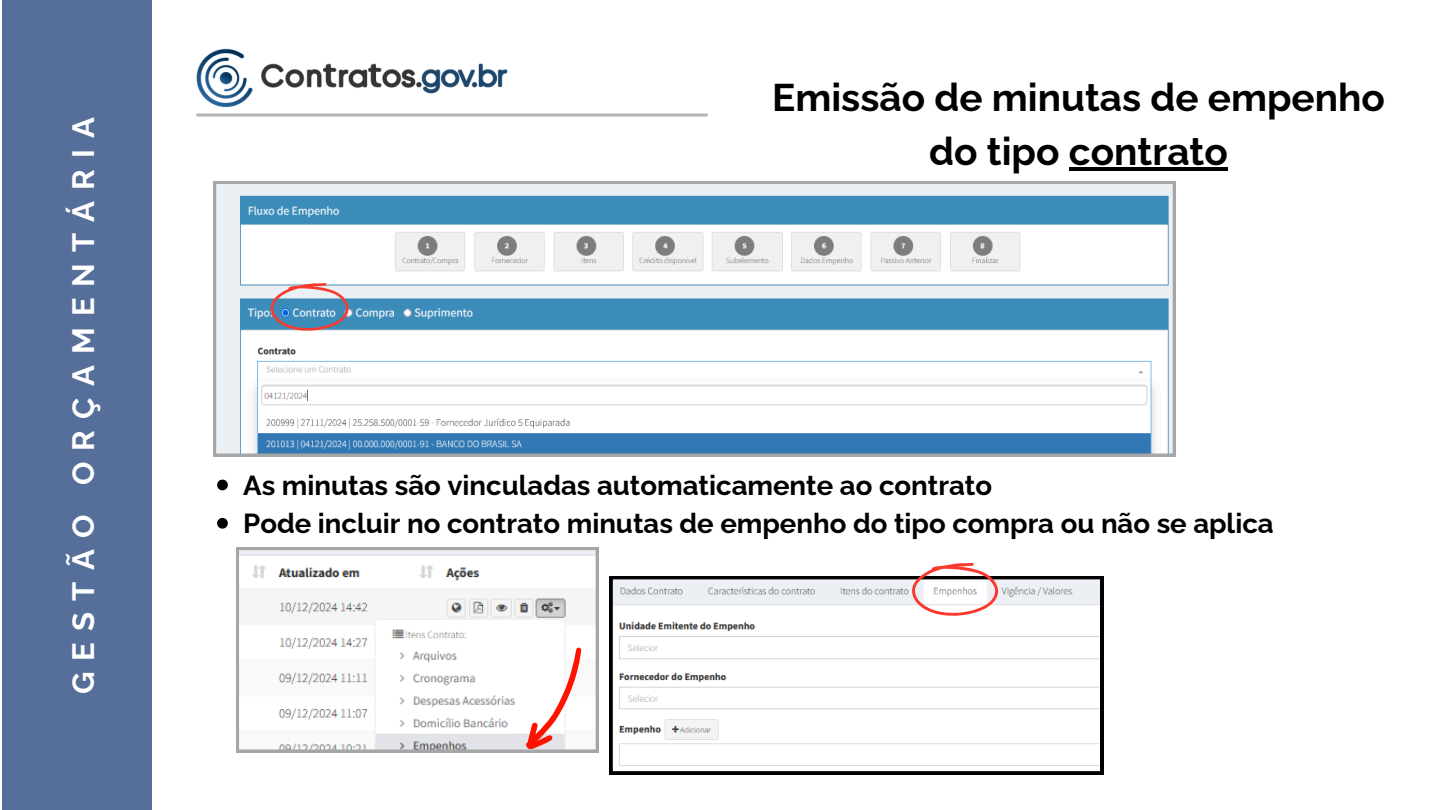
<style>
.page{position:relative;width:1440px;height:810px;background:#fff}
.page>*{position:absolute;margin:0;border:0;box-sizing:border-box;transform-origin:0 0}
.t1{font:700 38.7px/53.9px "Rawline";color:#000;text-align:center}
.t2{font:700 31px "Rawline";letter-spacing:.36em;color:#fff}
.t3{font:700 27.6px "Rawline";color:#000}
</style>
<div class="page">
<hr style="left:196px;top:114px;width:512px;height:3px;background:#000">
<svg style="left:213px;top:181px;width:962px;height:275px"></svg>
<svg style="left:270px;top:283px;width:80px;height:48px;background:#8d9db7"></svg>
<svg style="left:610px;top:576px;width:493px;height:198px"></svg>
<svg style="left:236px;top:547px;width:363px;height:206px"></svg>
<div style="left:2px;top:0;width:150px;height:810px;background:#556f9a"></div>
<hr style="left:1069px;top:167px;width:159px;height:4px;background:#000">
<svg style="left:217px;top:480px;width:11px;height:10px"></svg>
<svg style="left:217px;top:518px;width:11px;height:11px"></svg>
<svg style="left:911px;top:563px;width:89px;height:53px"></svg>
<svg style="left:526px;top:648px;width:55px;height:104px"></svg>
<img style="left:196px;top:48px;width:359px;height:69px">
<h2 class="t2" style="left:59px;top:694px;width:579px;rotate:-90deg">GESTÃO ORÇAMENTÁRIA</h2>
<p class="t1" style="left:772px;top:67px;width:614px">Emissão de minutas de empenho do tipo contrato</p>
<h1 class="t3" style="left:243px;top:464px;width:750px">As minutas são vinculadas automaticamente ao contrato</h1>
<p class="t3" style="left:243px;top:502px;width:1032px">Pode incluir no contrato minutas de empenho do tipo compra ou não se aplica</p>
</div>
